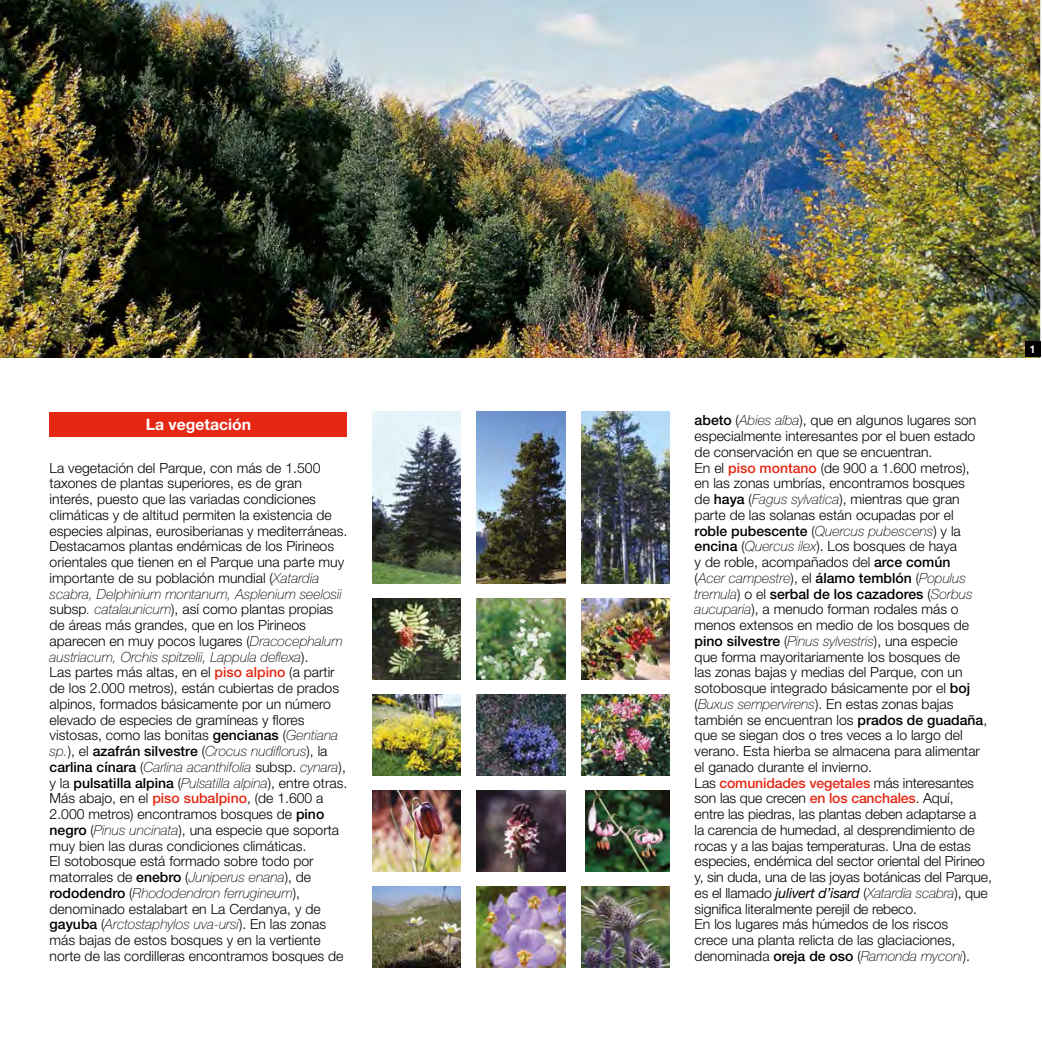
<style>
.page{position:relative;width:1042px;height:1042px;background:#fff}
.page>*{position:absolute;margin:0;border:0;box-sizing:border-box;transform-origin:0 0}
.t1{font:700 15.75px "Helvetica Neue LT Std";color:#fff}
.t2{font:300 14px/15.8px "Helvetica Neue LT Std";color:#000}
.t3{font:700 10.5px "Frutiger LT Std";color:#fff}
.s1{font-weight:100;font-style:italic}
.s2{font-weight:500;color:#e52713}
.s3{font-weight:500}
.s4{font-weight:400;font-style:italic}
</style>
<div class="page">
<img style="left:0;top:0;width:1040px;height:357px">
<div style="left:50px;top:412px;width:297px;height:25px;background:#e52713"></div>
<img style="left:372px;top:886px;width:89px;height:81px">
<img style="left:372px;top:790px;width:89px;height:81px">
<img style="left:372px;top:694px;width:89px;height:81px">
<img style="left:372px;top:598px;width:89px;height:81px">
<img style="left:372px;top:412px;width:89px;height:172px">
<img style="left:476px;top:886px;width:89px;height:81px">
<img style="left:477px;top:790px;width:88px;height:81px">
<img style="left:476px;top:694px;width:89px;height:81px">
<img style="left:476px;top:598px;width:89px;height:81px">
<img style="left:476px;top:412px;width:89px;height:172px">
<img style="left:581px;top:886px;width:89px;height:81px">
<img style="left:585px;top:790px;width:85px;height:81px">
<img style="left:581px;top:694px;width:89px;height:81px">
<img style="left:581px;top:598px;width:89px;height:81px">
<img style="left:581px;top:412px;width:89px;height:172px">
<div style="left:1025px;top:341px;width:15px;height:16px;background:#000"></div>
<p class="t1" style="left:146px;top:414px;width:107px">La vegetación</p>
<p class="t2" style="left:50px;top:459px;width:299px">La vegetación del Parque, con más de 1.500 taxones de plantas superiores, es de gran interés, puesto que las variadas condiciones climáticas y de altitud permiten la existencia de especies alpinas, eurosiberianas y mediterráneas.<br>Destacamos plantas endémicas de los Pirineos orientales que tienen en el Parque una parte muy importante de su población mundial (<span class="s1">Xatardia scabra, Delphinium montanum, Asplenium seelosii </span>subsp<span class="s1">. catalaunicum</span>), así como plantas propias de áreas más grandes, que en los Pirineos aparecen en muy pocos lugares (<span class="s1">Dracocephalum austriacum, Orchis spitzelii, Lappula deflexa</span>).<br>Las partes más altas, en el <span class="s2">piso alpino</span> (a partir de los 2.000 metros), están cubiertas de prados alpinos, formados básicamente por un número elevado de especies de gramíneas y flores vistosas, como las bonitas <span class="s3">gencianas</span> (<span class="s1">Gentiana sp.</span>), el <span class="s3">azafrán silvestre</span> (<span class="s1">Crocus nudiflorus</span>), la <span class="s3">carlina cínara</span> (<span class="s1">Carlina acanthifolia</span> subsp. <span class="s1">cynara</span>), y la <span class="s3">pulsatilla alpina</span> (<span class="s1">Pulsatilla alpina</span>), entre otras.<br>Más abajo, en el <span class="s2">piso subalpino</span>, (de 1.600 a 2.000 metros) encontramos bosques de <span class="s3">pino negro</span> (<span class="s1">Pinus uncinata</span>), una especie que soporta muy bien las duras condiciones climáticas.<br>El sotobosque está formado sobre todo por matorrales de <span class="s3">enebro</span> (<span class="s1">Juniperus enana</span>), de <span class="s3">rododendro</span> (<span class="s1">Rhododendron ferrugineum</span>), denominado estalabart en La Cerdanya, y de <span class="s3">gayuba</span> (<span class="s1">Arctostaphylos uva-ursi</span>). En las zonas más bajas de estos bosques y en la vertiente norte de las cordilleras encontramos bosques de</p>
<p class="t2" style="left:694px;top:412px;width:299px"><span class="s3">abeto</span> (<span class="s1">Abies alba</span>), que en algunos lugares son especialmente interesantes por el buen estado de conservación en que se encuentran.<br>En el <span class="s2">piso montano</span> (de 900 a 1.600 metros),<br>en las zonas umbrías, encontramos bosques<br>de <span class="s3">haya</span> (<span class="s1">Fagus sylvatica</span>), mientras que gran parte de las solanas están ocupadas por el<br><span class="s3">roble pubescente</span> (<span class="s1">Quercus pubescens</span>) y la <span class="s3">encina</span> (<span class="s1">Quercus ilex</span>). Los bosques de haya<br>y de roble, acompañados del <span class="s3">arce común<br></span>(<span class="s1">Acer campestre</span>), el <span class="s3">álamo temblón</span> (<span class="s1">Populus tremula</span>) o el <span class="s3">serbal de los cazadores</span> (<span class="s1">Sorbus aucuparia</span>), a menudo forman rodales más o menos extensos en medio de los bosques de <span class="s3">pino silvestre</span> (<span class="s1">Pinus sylvestris</span>), una especie<br>que forma mayoritariamente los bosques de<br>las zonas bajas y medias del Parque, con un sotobosque integrado básicamente por el <span class="s3">boj </span>(<span class="s1">Buxus sempervirens</span>). En estas zonas bajas también se encuentran los <span class="s3">prados de guadaña</span>, que se siegan dos o tres veces a lo largo del verano. Esta hierba se almacena para alimentar el ganado durante el invierno.<br>Las <span class="s2">comunidades vegetales</span> más interesantes son las que crecen <span class="s2">en los canchales</span>. Aquí,<br>entre las piedras, las plantas deben adaptarse a<br>la carencia de humedad, al desprendimiento de rocas y a las bajas temperaturas. Una de estas especies, endémica del sector oriental del Pirineo y, sin duda, una de las joyas botánicas del Parque, es el llamado <span class="s4">julivert d’isard</span> (<span class="s1">Xatardia scabra</span>), que significa literalmente perejil de rebeco.<br>En los lugares más húmedos de los riscos<br>crece una planta relicta de las glaciaciones, denominada <span class="s3">oreja de oso</span> (<span class="s1">Ramonda myconi</span>).</p>
<p class="t3" style="left:1029px;top:343px;width:7px">1</p>
</div>
